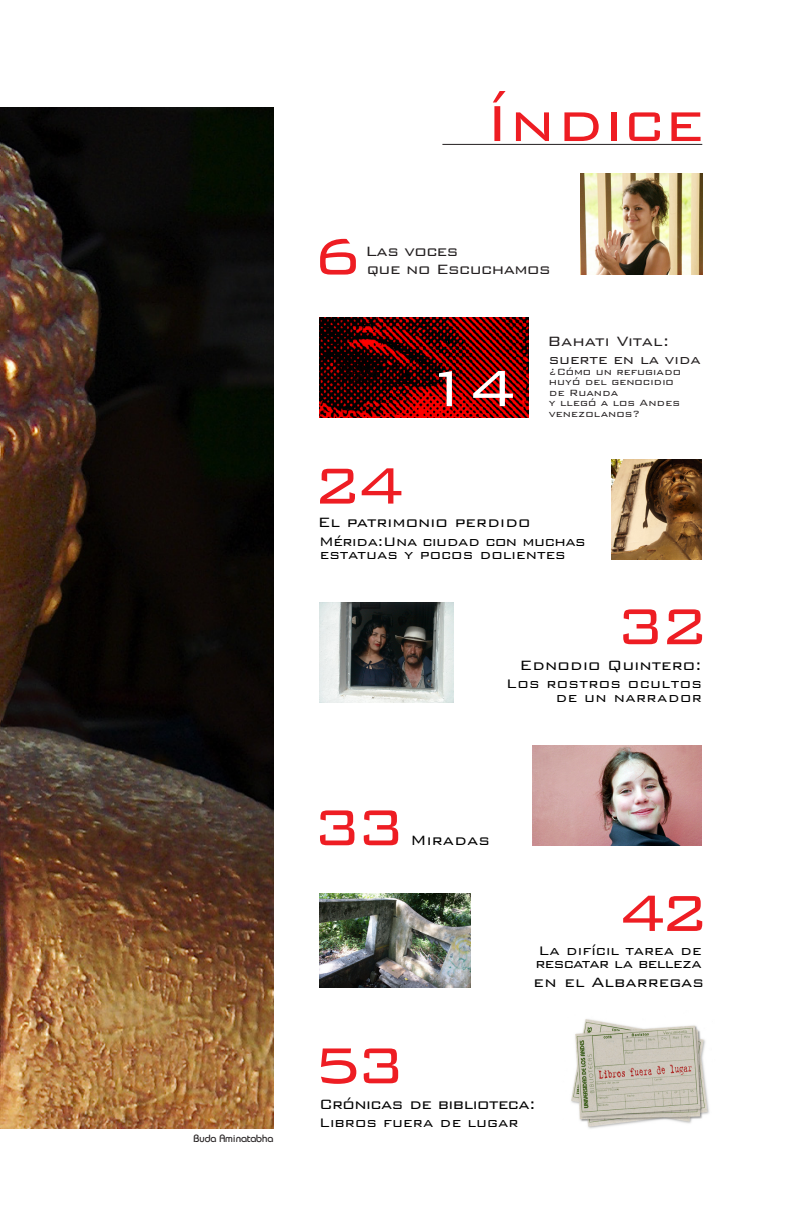
<style>
.page{position:relative;width:787px;height:1212px;background:#fff}
.page>*{position:absolute;margin:0;border:0;box-sizing:border-box;transform-origin:0 0}
.t1{font:300 67.5px "Bank Gothic BT";letter-spacing:-.1em;color:#ee1d23}
.t2{font:300 67.5px "Bank Gothic BT";color:#fff}
.t3{font:300 18px "Bank Gothic BT";color:#000}
.t4{font:300 18px "Bank Gothic BT";letter-spacing:-.03em;color:#231f20}
.t5{font:300 18px "Bank Gothic BT";letter-spacing:-.03em;color:#000}
.t6{font:300 18px "Bank Gothic BT";color:#231f20}
.t7{font:300 16.5px "Bank Gothic BT";color:#000}
.t8{font:300 16.5px "Bank Gothic BT";letter-spacing:.02em;color:#000}
.t9{font:300 16.5px "Bank Gothic BT";letter-spacing:-.03em;color:#000}
.t10{font:300 16.5px "Bank Gothic BT";letter-spacing:-.04em;color:#000}
.t11{font:300 16.5px "Bank Gothic BT";letter-spacing:-.01em;color:#231f20}
.t12{font:300 12px/10.5px "Bank Gothic BT";color:#231f20}
.t13{font:10.5px "Bauhaus";color:#231f20}
</style>
<div class="page">
<img style="left:580px;top:174px;width:122px;height:100px">
<img style="left:2px;top:107px;width:272px;height:1021px">
<hr style="left:442px;top:144px;width:260px;height:1px;background:#231f20">
<img style="left:571px;top:1019px;width:138px;height:110px">
<img style="left:611px;top:460px;width:91px;height:100px">
<img style="left:320px;top:602px;width:134px;height:101px">
<img style="left:533px;top:745px;width:169px;height:100px">
<img style="left:320px;top:893px;width:150px;height:94px">
<img style="left:0;top:107px;width:2px;height:1021px">
<img style="left:320px;top:317px;width:209px;height:100px">
<p class="t13" style="left:193px;top:1131px;width:81px">Buda Aminatabha</p>
<h1 class="t1" style="left:485px;top:87px;width:220px">Índice</h1>
<h1 class="t1" style="left:312px;top:220px;width:52px">6</h1>
<h2 class="t4" style="left:365px;top:241px;width:94px">Las voces</h2>
<h2 class="t4" style="left:367px;top:260px;width:185px">que no Escuchamos</h2>
<h1 class="t2" style="left:423px;top:352px;width:96px">14</h1>
<h2 class="t6" style="left:547px;top:332px;width:123px">Bahati Vital:</h2>
<h3 class="t11" style="left:549px;top:351px;width:153px">suerte en la vida</h3>
<p class="t12" style="left:549px;top:366px;width:134px">¿Cómo un refugiado huyó del genocidio de Ruanda<br>y llegó a los Andes venezolanos?</p>
<h1 class="t1" style="left:311px;top:449px;width:96px">24</h1>
<h2 class="t3" style="left:318px;top:512px;width:214px">El patrimonio perdido</h2>
<h3 class="t9" style="left:319px;top:533px;width:268px">Mérida:Una ciudad con muchas</h3>
<h3 class="t7" style="left:320px;top:546px;width:247px">estatuas y pocos dolientes</h3>
<h1 class="t1" style="left:614px;top:590px;width:96px">32</h1>
<h3 class="t8" style="left:506px;top:674px;width:197px">Los rostros ocultos</h3>
<h2 class="t3" style="left:519px;top:655px;width:184px">Ednodio Quintero:</h2>
<h1 class="t1" style="left:311px;top:791px;width:96px">33</h1>
<h2 class="t3" style="left:410px;top:830px;width:81px">Miradas</h2>
<h1 class="t1" style="left:311px;top:1029px;width:96px">53</h1>
<h3 class="t8" style="left:555px;top:689px;width:148px">de un narrador</h3>
<h1 class="t1" style="left:616px;top:876px;width:94px">42</h1>
<h3 class="t7" style="left:538px;top:942px;width:165px">La difícil tarea de</h3>
<h3 class="t10" style="left:535px;top:954px;width:168px">rescatar la belleza</h3>
<h2 class="t3" style="left:533px;top:972px;width:172px">en el Albarregas</h2>
<h2 class="t5" style="left:319px;top:1094px;width:218px">Crónicas de biblioteca:</h2>
<h3 class="t7" style="left:319px;top:1113px;width:201px">Libros fuera de lugar</h3>
</div>
